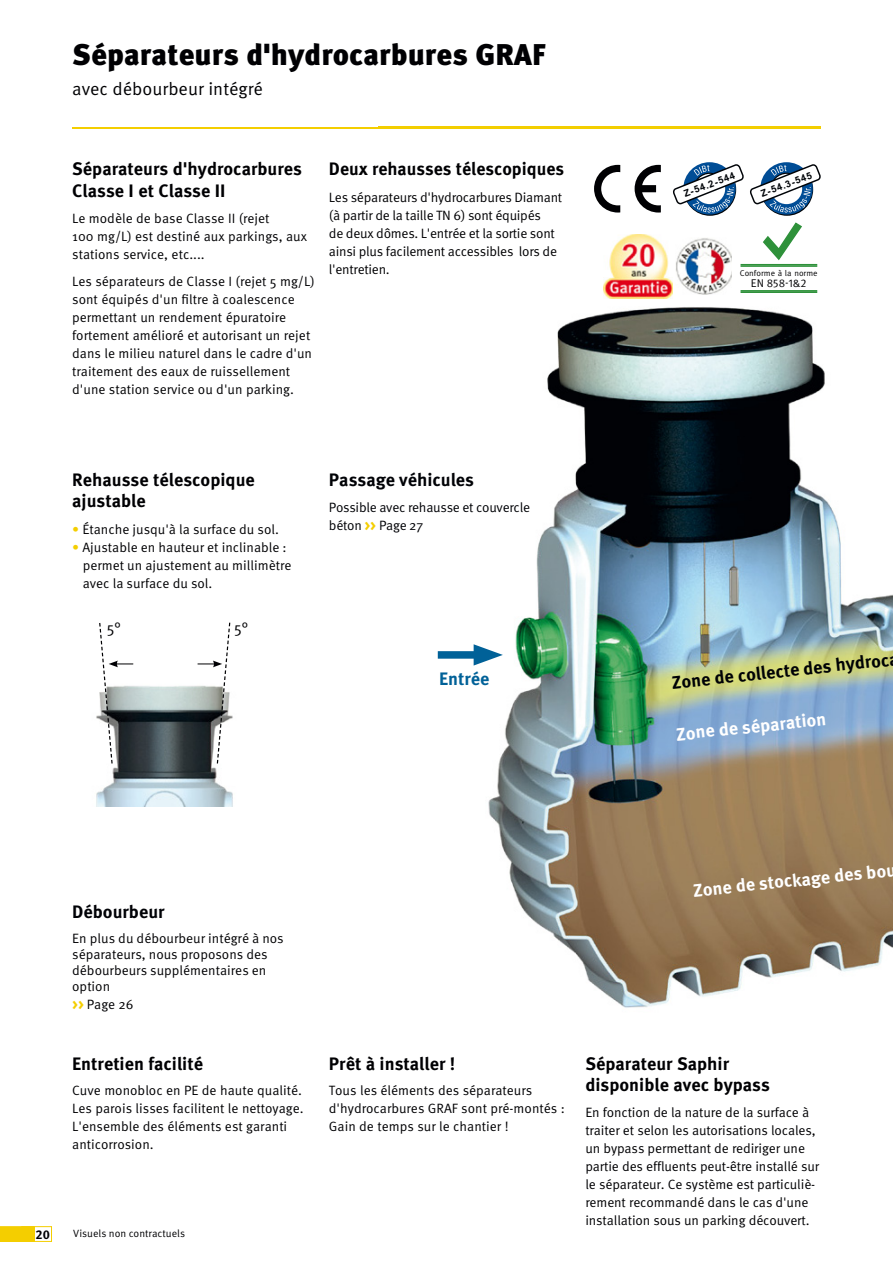
<style>
.page{position:relative;width:893px;height:1263px;background:#fff}
.page>*{position:absolute;margin:0;border:0;box-sizing:border-box;transform-origin:0 0}
.t1{font:900 30px "Meta Pro";color:#000003}
.t2{font:700 18px/21.6px "Meta Pro";color:#000003}
.t3{font:700 18px "Meta Pro";color:#000206}
.t4{font:700 18px "Meta Pro";color:#fff}
.t5{font:18px "Meta Pro";color:#000003}
.t6{font:700 18px "Meta Pro";color:#006198}
.t7{font:15.3px "Meta Pro";color:#000003}
.t8{font:13.5px/18px "Meta Pro";color:#000003}
.t9{font:13.5px/18px "Meta Pro";letter-spacing:-.02em;color:#000003}
.t10{font:13.5px/18px "Meta Pro";letter-spacing:-.02em;color:#000206}
.t11{font:700 12.75px "Meta Pro";color:#000003}
.t12{font:11.25px "Meta Pro";color:#000003}
.t13{font:10.5px "Meta Pro";color:#000003}
.t14{font:700 9.6px "Arial";color:#010408}
.t15{font:8.4px "Meta Pro";color:#000003}
.s1{color:#f4ce00}
.s2{font-weight:900;color:#f4ce00}
</style>
<div class="page">
<hr style="left:72px;top:127px;width:749px;height:1px;background:#f4ce00">
<img style="left:378px;top:126px;width:515px;height:882px">
<img style="left:378px;top:127px;width:443px;height:1px">
<div style="left:438px;top:651px;width:48px;height:8px;background:#006198"></div>
<svg style="left:474px;top:644px;width:29px;height:22px"></svg>
<svg style="left:594px;top:165px;width:67px;height:48px"></svg>
<svg style="left:671px;top:162px;width:73px;height:54px"></svg>
<hr style="left:740px;top:264px;width:77px;height:2px;background:#2e913a">
<hr style="left:740px;top:266px;width:77px;height:1px;background:#2e913a">
<hr style="left:740px;top:291px;width:77px;height:2px;background:#2e913a">
<hr style="left:740px;top:290px;width:77px;height:1px;background:#2e913a">
<svg style="left:750px;top:162px;width:71px;height:99px"></svg>
<img style="left:676px;top:238px;width:56px;height:56px">
<img style="left:604px;top:234px;width:69px;height:64px">
<img style="left:96px;top:663px;width:137px;height:143px">
<svg style="left:98px;top:623px;width:35px;height:142px"></svg>
<svg style="left:198px;top:622px;width:33px;height:143px"></svg>
<div style="left:21px;top:1226px;width:31px;height:16px;border:1px solid #f4ce00"></div>
<svg style="left:0;top:1226px;width:34px;height:16px"></svg>
<h1 class="t1" style="left:72px;top:44px;width:475px">Séparateurs d'hydrocarbures GRAF</h1>
<h2 class="t5" style="left:72px;top:82px;width:192px">avec débourbeur intégré</h2>
<h2 class="t2" style="left:72px;top:160px;width:231px">Séparateurs d'hydrocarbures<br>Classe I et Classe II</h2>
<p class="t8" style="left:72px;top:211px;width:236px">Le modèle de base Classe II (rejet<br>100 mg/L) est destiné aux parkings, aux stations service, etc....</p>
<p class="t8" style="left:72px;top:273px;width:244px">Les séparateurs de Classe I (rejet 5 mg/L) sont équipés d'un filtre à coalescence permettant un rendement épuratoire fortement amélioré et autorisant un rejet dans le milieu naturel dans le cadre d'un traitement des eaux de ruissellement d'une station service ou d'un parking.</p>
<h2 class="t2" style="left:329px;top:160px;width:237px">Deux rehausses télescopiques</h2>
<p class="t9" style="left:329px;top:189px;width:235px">Les séparateurs d'hydrocarbures Diamant (à partir de la taille TN 6) sont équipés<br>de deux dômes. L'entrée et la sortie sont ainsi plus facilement accessibles lors de l'entretien.</p>
<h2 class="t2" style="left:72px;top:470px;width:184px">Rehausse télescopique ajustable</h2>
<p class="t8" style="left:72px;top:521px;width:208px"><span class="s1">•</span> Étanche jusqu'à la surface du sol.</p>
<p class="t8" style="left:83px;top:539px;width:210px;text-indent:-11px"><span class="s1">•</span> Ajustable en hauteur et inclinable : permet un ajustement au millimètre avec la surface du sol.</p>
<p class="t7" style="left:107px;top:622px;width:16px">5°</p>
<p class="t7" style="left:234px;top:622px;width:16px">5°</p>
<h2 class="t3" style="left:329px;top:473px;width:147px">Passage véhicules</h2>
<p class="t10" style="left:329px;top:500px;width:203px">Possible avec rehausse et couvercle béton <span class="s2">&gt;&gt;</span> Page 27</p>
<h2 class="t6" style="left:439px;top:672px;width:52px">Entrée</h2>
<p class="t14" style="left:682px;top:189px;width:55px;rotate:-21deg">Z-54.2-544</p>
<p class="t14" style="left:759px;top:189px;width:55px;rotate:-21deg">Z-54.3-545</p>
<p class="t15" style="left:740px;top:270px;width:79px">Conforme à la norme</p>
<p class="t12" style="left:751px;top:279px;width:57px">EN 858-1&amp;2</p>
<h2 class="t3" style="left:671px;top:676px;width:220px;rotate:-6deg">Zone de collecte des hydroc</h2>
<h2 class="t4" style="left:675px;top:728px;width:152px;rotate:-6deg">Zone de séparation</h2>
<h2 class="t3" style="left:72px;top:905px;width:94px">Débourbeur</h2>
<p class="t8" style="left:72px;top:931px;width:213px;line-height:16.2px">En plus du débourbeur intégré à nos séparateurs, nous proposons des débourbeurs supplémentaires en option</p>
<p class="t8" style="left:72px;top:997px;width:63px"><span class="s2">&gt;&gt;</span> Page 26</p>
<h2 class="t2" style="left:72px;top:1054px;width:132px">Entretien facilité</h2>
<p class="t8" style="left:72px;top:1082px;width:233px">Cuve monobloc en PE de haute qualité.<br>Les parois lisses facilitent le nettoyage.<br>L'ensemble des éléments est garanti anticorrosion.</p>
<p class="t11" style="left:36px;top:1229px;width:16px">20</p>
<p class="t13" style="left:73px;top:1229px;width:113px">Visuels non contractuels</p>
<h2 class="t4" style="left:692px;top:884px;width:205px;rotate:-6deg">Zone de stockage des bou</h2>
<h2 class="t2" style="left:329px;top:1054px;width:128px">Prêt à installer !</h2>
<p class="t8" style="left:329px;top:1082px;width:237px">Tous les éléments des séparateurs d'hydrocarbures GRAF sont pré-montés :<br>Gain de temps sur le chantier !</p>
<h2 class="t2" style="left:585px;top:1054px;width:186px">Séparateur Saphir disponible avec bypass</h2>
<p class="t8" style="left:585px;top:1104px;width:235px">En fonction de la nature de la surface à traiter et selon les autorisations locales, un bypass permettant de rediriger une partie des effluents peut-être installé sur le séparateur. Ce système est particuliè&shy;rement recommandé dans le cas d'une installation sous un parking découvert.</p>
</div>
